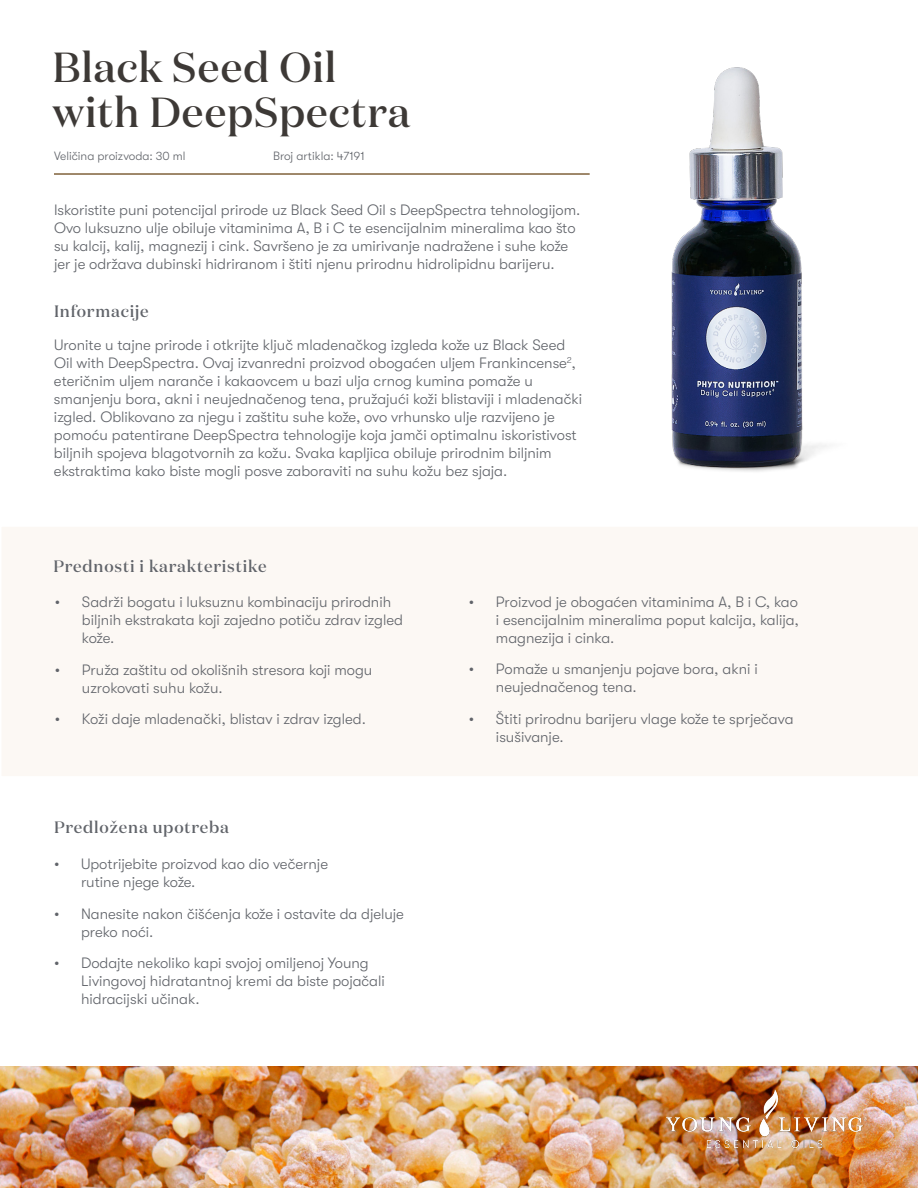
<style>
.page{position:relative;width:918px;height:1188px;background:#fff}
.page>*{position:absolute;margin:0;border:0;box-sizing:border-box;transform-origin:0 0}
.t1{font:500 42px/45px "Domaine Display";letter-spacing:.02em;color:#3d3936}
.t2{font:500 16.5px "Domaine Display";letter-spacing:.05em;color:#61646a}
.t3{font:300 15px/18px "GT Walsheim Pro";color:#61646a}
.t4{font:300 12px "GT Walsheim Pro";color:#61646a}
</style>
<div class="page">
<img style="left:0;top:1066px;width:918px;height:122px">
<img style="left:666px;top:1089px;width:201px;height:58px">
<div style="left:2px;top:527px;width:916px;height:249px;background:#fcf8f4"></div>
<hr style="left:54px;top:173px;width:536px;height:2px;background:#80623b">
<img style="left:443px;top:67px;width:475px;height:484px">
<h1 class="t1" style="left:52px;top:44px;width:359px">Black Seed Oil with DeepSpectra</h1>
<p class="t4" style="left:54px;top:149px;width:133px">Veličina proizvoda: 30 ml</p>
<p class="t4" style="left:273px;top:149px;width:93px">Broj artikla: 47191</p>
<p class="t3" style="left:54px;top:201px;width:528px">Iskoristite puni potencijal prirode uz Black Seed Oil s DeepSpectra tehnologijom.<br>Ovo luksuzno ulje obiluje vitaminima A, B i C te esencijalnim mineralima kao što su kalcij, kalij, magnezij i cink. Savršeno je za umirivanje nadražene i suhe kože jer je održava dubinski hidriranom i štiti njenu prirodnu hidrolipidnu barijeru.</p>
<p class="t2" style="left:54px;top:301px;width:96px">Informacije</p>
<p class="t3" style="left:54px;top:336px;width:530px">Uronite u tajne prirode i otkrijte ključ mladenačkog izgleda kože uz Black Seed Oil with DeepSpectra. Ovaj izvanredni proizvod obogaćen uljem Frankincense<sup>2</sup>, eteričnim uljem naranče i kakaovcem u bazi ulja crnog kumina pomaže u smanjenju bora, akni i neujednačenog tena, pružajući koži blistaviji i mladenački izgled. Oblikovano za njegu i zaštitu suhe kože, ovo vrhunsko ulje razvijeno je pomoću patentirane DeepSpectra tehnologije koja jamči optimalnu iskoristivost biljnih spojeva blagotvornih za kožu. Svaka kapljica obiluje prirodnim biljnim ekstraktima kako biste mogli posve zaboraviti na suhu kožu bez sjaja.</p>
<p class="t2" style="left:53px;top:556px;width:215px">Prednosti i karakteristike</p>
<p class="t3" style="left:82px;top:593px;width:322px;text-indent:-27px">• Sadrži bogatu i luksuznu kombinaciju prirodnih biljnih ekstrakata koji zajedno potiču zdrav izgled kože.</p>
<p class="t3" style="left:82px;top:661px;width:292px;text-indent:-27px">• Pruža zaštitu od okolišnih stresora koji mogu uzrokovati suhu kožu.</p>
<p class="t3" style="left:55px;top:710px;width:312px">• Koži daje mladenački, blistav i zdrav izgled.</p>
<p class="t2" style="left:54px;top:817px;width:177px">Predložena upotreba</p>
<p class="t3" style="left:81px;top:855px;width:249px;text-indent:-27px">• Upotrijebite proizvod kao dio večernje rutine njege kože.</p>
<p class="t3" style="left:81px;top:905px;width:325px;text-indent:-27px">• Nanesite nakon čišćenja kože i ostavite da djeluje preko noći.</p>
<p class="t3" style="left:81px;top:954px;width:305px;text-indent:-27px">• Dodajte nekoliko kapi svojoj omiljenoj Young<br>Livingovoj hidratantnoj kremi da biste pojačali hidracijski učinak.</p>
<p class="t3" style="left:496px;top:593px;width:305px;text-align:justify;text-indent:-27px">• Proizvod je obogaćen vitaminima A, B i C, kao i esencijalnim mineralima poput kalcija, kalija, magnezija i cinka.</p>
<p class="t3" style="left:496px;top:660px;width:263px;text-indent:-27px">• Pomaže u smanjenju pojave bora, akni i neujednačenog tena.</p>
<p class="t3" style="left:496px;top:710px;width:299px;text-indent:-27px">• Štiti prirodnu barijeru vlage kože te sprječava isušivanje.</p>
</div>
